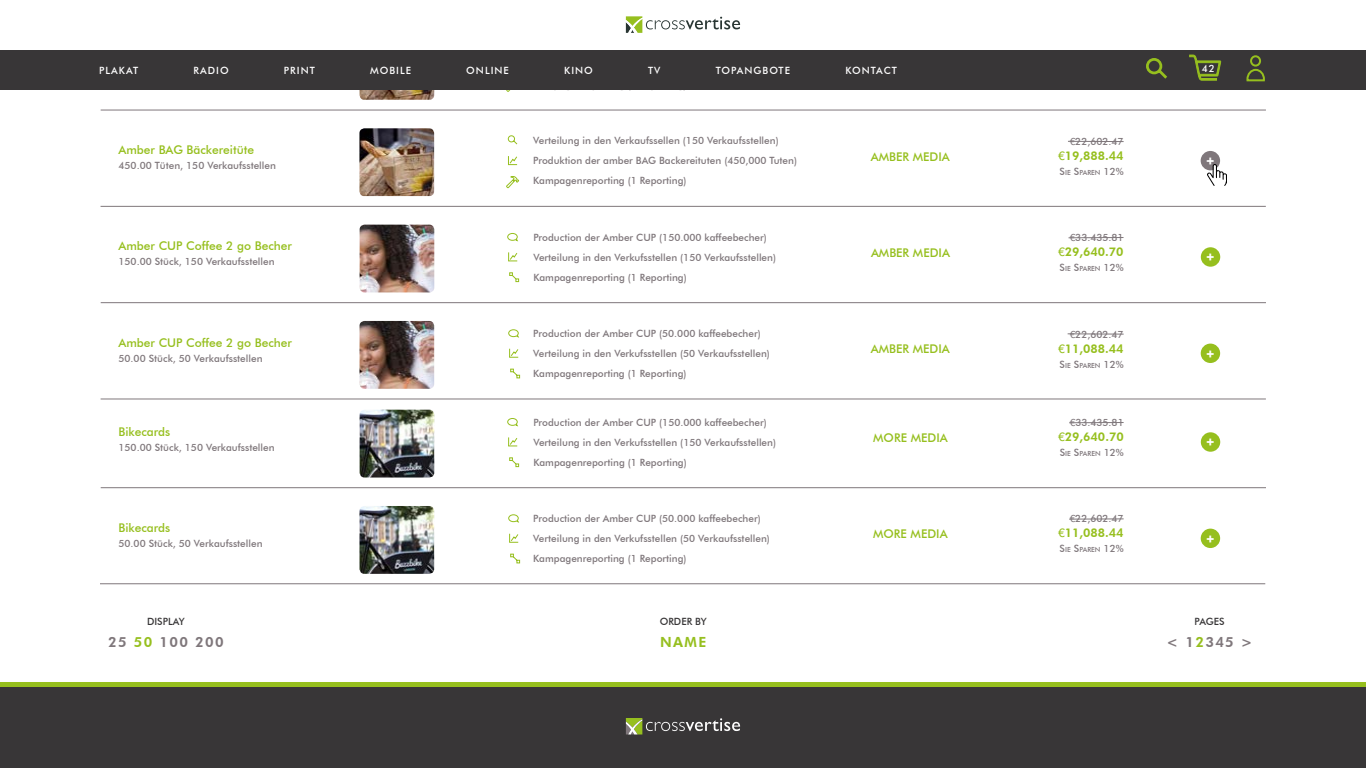
<style>
.page{position:relative;width:1366px;height:768px;background:#fff}
.page>*{position:absolute;margin:0;border:0;box-sizing:border-box;transform-origin:0 0}
.t1{font:700 15.2px "Montserrat";color:#fff}
.t2{font:800 14px "Futura BT";letter-spacing:.1em;color:#7f777b}
.t3{font:800 14px "Futura BT";color:#96bf1f}
.t4{font:500 12px "Futura BT";color:#96bf1e}
.t5{font:800 12px "Futura BT";color:#96bf1e}
.t6{font:500 12px "Futura BT";color:#96bf1e}
.t7{font:500 10px/20px "Futura BT";color:#7f777b}
.t8{font:500 10px "Futura BT";letter-spacing:.1em;color:#fff}
.t9{font:500 10px "Futura BT";color:#7f777b}
.t10{font:500 10px "Futura BT";color:#383637}
.t11{font:500 7px "Futura BT";letter-spacing:-.055em;color:#7f777b}
.s1{color:#96bf1e}
.s2{font-family:"Helvetica Neue";font-weight:400}
.s3{font-size:10px}
</style>
<div class="page">
<img style="left:360px;top:506px;width:74px;height:68px">
<img style="left:360px;top:90px;width:74px;height:10px">
<hr style="left:101px;top:110px;width:1165px;height:1px;background:#7f777b">
<img style="left:359px;top:128px;width:75px;height:68px">
<div style="left:1201px;top:151px;width:19px;height:19px;background:#7f777b;border-radius:50%"></div>
<svg style="left:508px;top:135px;width:10px;height:10px"></svg>
<svg style="left:508px;top:156px;width:10px;height:9px"></svg>
<svg style="left:506px;top:176px;width:14px;height:13px"></svg>
<hr style="left:101px;top:206px;width:1165px;height:1px;background:#7f777b">
<img style="left:360px;top:225px;width:74px;height:67px">
<div style="left:1201px;top:247px;width:19px;height:20px;background:#96bf1e;border-radius:50%"></div>
<svg style="left:508px;top:252px;width:10px;height:10px"></svg>
<hr style="left:101px;top:302px;width:1165px;height:1px;background:#7f777b">
<img style="left:360px;top:321px;width:74px;height:68px">
<div style="left:1201px;top:344px;width:19px;height:19px;background:#96bf1e;border-radius:50%"></div>
<hr style="left:101px;top:399px;width:1165px;height:1px;background:#7f777b">
<svg style="left:507px;top:233px;width:11px;height:9px"></svg>
<svg style="left:509px;top:272px;width:10px;height:10px"></svg>
<svg style="left:509px;top:348px;width:10px;height:10px"></svg>
<svg style="left:508px;top:329px;width:11px;height:9px"></svg>
<svg style="left:510px;top:368px;width:10px;height:11px"></svg>
<img style="left:360px;top:410px;width:74px;height:68px">
<div style="left:1201px;top:432px;width:19px;height:20px;background:#96bf1e;border-radius:50%"></div>
<svg style="left:508px;top:437px;width:10px;height:10px"></svg>
<hr style="left:101px;top:487px;width:1165px;height:1px;background:#7f777b">
<div style="left:1201px;top:529px;width:19px;height:19px;background:#96bf1e;border-radius:50%"></div>
<hr style="left:100px;top:584px;width:1165px;height:1px;background:#7f777b">
<svg style="left:507px;top:418px;width:11px;height:9px"></svg>
<svg style="left:509px;top:457px;width:10px;height:10px"></svg>
<svg style="left:509px;top:533px;width:10px;height:10px"></svg>
<svg style="left:508px;top:514px;width:11px;height:9px"></svg>
<svg style="left:510px;top:553px;width:10px;height:11px"></svg>
<div style="left:0;top:686px;width:1366px;height:82px;background:#383637"></div>
<svg style="left:626px;top:718px;width:114px;height:16px"></svg>
<div style="left:0;top:682px;width:1366px;height:5px;background:#96bf1e"></div>
<svg style="left:1207px;top:164px;width:20px;height:22px"></svg>
<hr style="left:1068px;top:141px;width:56px;height:1px;background:#7f777b">
<hr style="left:1069px;top:237px;width:55px;height:1px;background:#7f777b">
<hr style="left:1068px;top:334px;width:56px;height:1px;background:#7f777b">
<hr style="left:1069px;top:422px;width:55px;height:1px;background:#7f777b">
<hr style="left:1069px;top:519px;width:55px;height:1px;background:#7f777b">
<div style="left:0;top:50px;width:1366px;height:40px;background:#383637"></div>
<svg style="left:1246px;top:55px;width:19px;height:27px"></svg>
<svg style="left:626px;top:16px;width:114px;height:17px"></svg>
<svg style="left:1146px;top:58px;width:21px;height:21px"></svg>
<svg style="left:1189px;top:54px;width:33px;height:27px"></svg>
<h1 class="t1" style="left:1207px;top:52px;width:9px">+</h1>
<p class="t8" style="left:99px;top:64px;width:41px">PLAKAT</p>
<p class="t8" style="left:194px;top:64px;width:37px">RADIO</p>
<p class="t8" style="left:284px;top:64px;width:32px">PRINT</p>
<p class="t8" style="left:370px;top:64px;width:42px">MOBILE</p>
<p class="t8" style="left:466px;top:64px;width:44px">ONLINE</p>
<p class="t8" style="left:564px;top:64px;width:30px">KINO</p>
<p class="t8" style="left:648px;top:64px;width:14px">TV</p>
<p class="t8" style="left:716px;top:64px;width:76px">TOPANGBOTE</p>
<p class="t8" style="left:845px;top:64px;width:53px">KONTACT</p>
<p class="t8" style="left:1202px;top:62px;width:15px">42</p>
<p class="t4" style="left:119px;top:143px;width:137px">Amber BAG Bäckereitüte</p>
<p class="t7" style="left:119px;top:155px;width:159px">450.00 Tüten, 150 Verkaufsstellen</p>
<p class="t4" style="left:119px;top:239px;width:175px">Amber CUP Coffee 2 go Becher</p>
<p class="t7" style="left:119px;top:252px;width:158px">150.00 Stück, 150 Verkaufsstellen</p>
<p class="t4" style="left:119px;top:336px;width:175px">Amber CUP Coffee 2 go Becher</p>
<p class="t7" style="left:119px;top:349px;width:146px">50.00 Stück, 50 Verkaufsstellen</p>
<p class="t4" style="left:119px;top:425px;width:53px">Bikecards</p>
<p class="t7" style="left:119px;top:437px;width:158px">150.00 Stück, 150 Verkaufsstellen</p>
<p class="t4" style="left:119px;top:520px;width:53px">Bikecards</p>
<p class="t7" style="left:119px;top:533px;width:146px">50.00 Stück, 50 Verkaufsstellen</p>
<p class="t10" style="left:147px;top:616px;width:39px">DISPLAY</p>
<h2 class="t2" style="left:108px;top:633px;width:117px">25 <span class="s1">50</span> 100 200</h2>
<p class="t7" style="left:533px;top:131px;width:265px">Verteilung in den Verkaufssellen (150 Verkaufsstellen)<br>Produktion der amber BAG Backereituten (450,000 Tuten)<br>Kampagenreporting (1 Reporting)</p>
<p class="t7" style="left:533px;top:227px;width:244px">Production der Amber CUP (150.000 kaffeebecher)<br>Verteilung in den Verkufsstellen (150 Verkaufsstellen)<br>Kampagenreporting (1 Reporting)</p>
<p class="t7" style="left:533px;top:323px;width:238px">Production der Amber CUP (50.000 kaffeebecher)<br>Verteilung in den Verkufsstellen (50 Verkaufsstellen)<br>Kampagenreporting (1 Reporting)</p>
<p class="t7" style="left:533px;top:412px;width:244px">Production der Amber CUP (150.000 kaffeebecher)<br>Verteilung in den Verkufsstellen (150 Verkaufsstellen)<br>Kampagenreporting (1 Reporting)</p>
<p class="t7" style="left:533px;top:508px;width:238px">Production der Amber CUP (50.000 kaffeebecher)<br>Verteilung in den Verkufsstellen (50 Verkaufsstellen)<br>Kampagenreporting (1 Reporting)</p>
<p class="t10" style="left:660px;top:616px;width:49px">ORDER BY</p>
<h2 class="t3" style="left:660px;top:633px;width:48px">NAME</h2>
<p class="t6" style="left:871px;top:149px;width:80px">AMBER MEDIA</p>
<p class="t6" style="left:871px;top:245px;width:80px">AMBER MEDIA</p>
<p class="t6" style="left:871px;top:342px;width:80px">AMBER MEDIA</p>
<p class="t6" style="left:873px;top:430px;width:76px">MORE MEDIA</p>
<p class="t6" style="left:873px;top:527px;width:76px">MORE MEDIA</p>
<p class="t9" style="left:1070px;top:135px;width:55px"><span class="s2">€</span>22,602.47</p>
<p class="t5" style="left:1058px;top:148px;width:67px"><span class="s2">€</span>19,888.44</p>
<p class="t11" style="left:1060px;top:168px;width:65px"><span class="s3">S</span>IE <span class="s3">S</span>PAREN <span class="s3">12%</span></p>
<p class="t9" style="left:1070px;top:232px;width:55px"><span class="s2">€</span>33.435.81</p>
<p class="t5" style="left:1058px;top:245px;width:67px"><span class="s2">€</span>29,640.70</p>
<p class="t11" style="left:1060px;top:264px;width:65px"><span class="s3">S</span>IE <span class="s3">S</span>PAREN <span class="s3">12%</span></p>
<p class="t9" style="left:1070px;top:328px;width:55px"><span class="s2">€</span>22,602.47</p>
<p class="t5" style="left:1058px;top:341px;width:67px"><span class="s2">€</span>11,088.44</p>
<p class="t11" style="left:1060px;top:361px;width:65px"><span class="s3">S</span>IE <span class="s3">S</span>PAREN <span class="s3">12%</span></p>
<p class="t9" style="left:1070px;top:417px;width:55px"><span class="s2">€</span>33.435.81</p>
<p class="t5" style="left:1058px;top:430px;width:67px"><span class="s2">€</span>29,640.70</p>
<p class="t11" style="left:1060px;top:449px;width:65px"><span class="s3">S</span>IE <span class="s3">S</span>PAREN <span class="s3">12%</span></p>
<p class="t9" style="left:1070px;top:513px;width:55px"><span class="s2">€</span>22,602.47</p>
<p class="t5" style="left:1058px;top:526px;width:67px"><span class="s2">€</span>11,088.44</p>
<p class="t11" style="left:1060px;top:546px;width:65px"><span class="s3">S</span>IE <span class="s3">S</span>PAREN <span class="s3">12%</span></p>
<h1 class="t1" style="left:1206px;top:148px;width:9px">+</h1>
<h1 class="t1" style="left:1207px;top:244px;width:9px">+</h1>
<h1 class="t1" style="left:1207px;top:341px;width:9px">+</h1>
<h1 class="t1" style="left:1207px;top:430px;width:9px">+</h1>
<h1 class="t1" style="left:1207px;top:526px;width:9px">+</h1>
<p class="t10" style="left:1195px;top:616px;width:32px">PAGES</p>
<h2 class="t2" style="left:1167px;top:633px;width:88px">&lt; 1<span class="s1">2</span>345 &gt;</h2>
</div>
